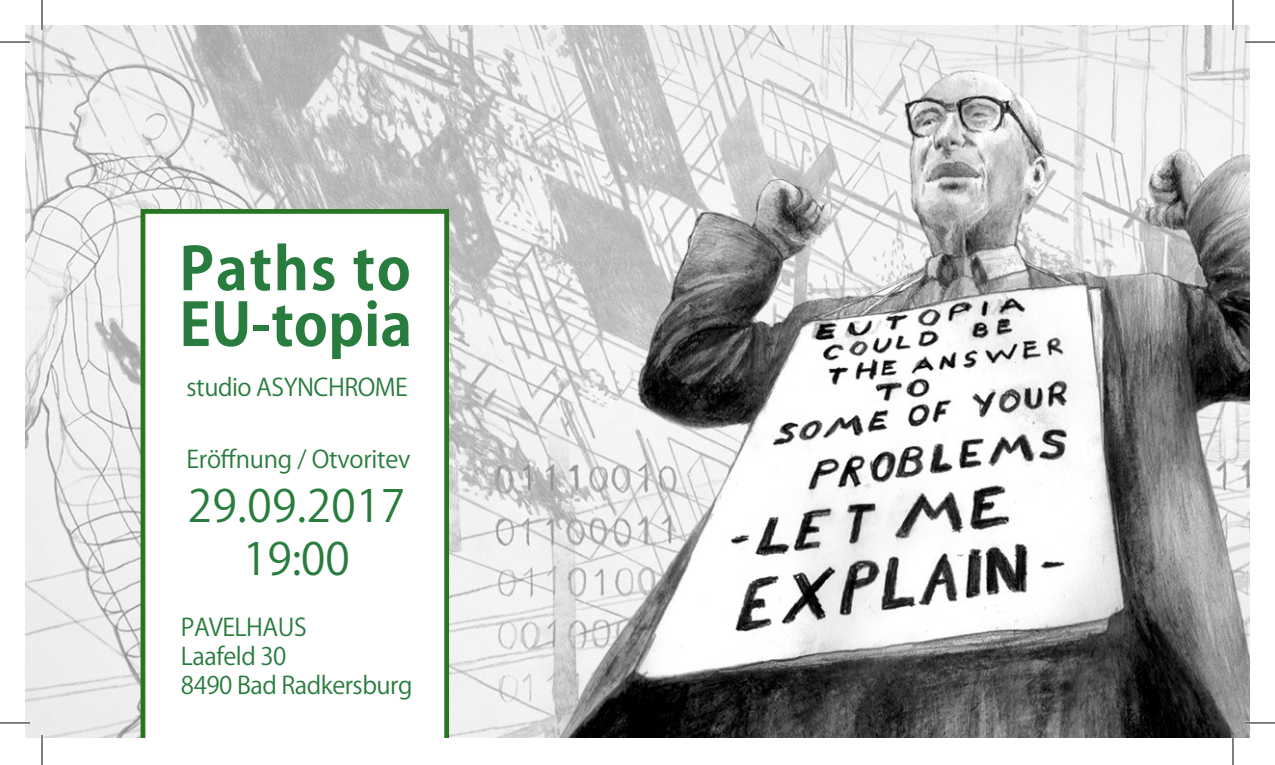
<style>
.page{position:relative;width:1275px;height:765px;background:#fff}
.page>*{position:absolute;margin:0;border:0;box-sizing:border-box;transform-origin:0 0}
.t1{font:700 58.2px/55.8px "Koz Go Pr 6 N";letter-spacing:.015em;color:#287c3d}
.t2{font:44px/52.8px "Koz Go Pr 6 N";letter-spacing:.01em;color:#287c3d;text-align:center}
.t3{font:24px/28.8px "Koz Go Pr 6 N";letter-spacing:-.02em;color:#287c3d}
</style>
<div class="page">
<img style="left:25px;top:25px;width:1225px;height:712px">
<div style="left:159px;top:226px;width:278px;height:506px;background:#fff"></div>
<hr style="left:0;top:41px;width:30px;height:2px;background:#fff">
<hr style="left:1245px;top:41px;width:30px;height:2px;background:#fff">
<hr style="left:0;top:721px;width:30px;height:3px;background:#fff">
<hr style="left:1245px;top:721px;width:30px;height:3px;background:#fff">
<hr style="left:41px;top:0;width:2px;height:30px;background:#fff">
<hr style="left:41px;top:734px;width:2px;height:30px;background:#fff">
<hr style="left:1231px;top:0;width:3px;height:30px;background:#fff">
<hr style="left:1231px;top:734px;width:3px;height:30px;background:#fff">
<hr style="left:0;top:42px;width:30px;height:1px;background:#000">
<hr style="left:1245px;top:42px;width:30px;height:1px;background:#000">
<hr style="left:0;top:722px;width:30px;height:1px;background:#000">
<hr style="left:1245px;top:722px;width:30px;height:1px;background:#000">
<hr style="left:42px;top:0;width:1px;height:30px;background:#000">
<hr style="left:42px;top:734px;width:1px;height:30px;background:#000">
<hr style="left:1232px;top:0;width:1px;height:30px;background:#000">
<hr style="left:1232px;top:734px;width:1px;height:30px;background:#000">
<h1 class="t1" style="left:179px;top:242px;width:234px">Paths to<br>EU-topia</h1>
<p class="t3" style="left:187px;top:373px;width:223px">studio ASYNCHROME</p>
<p class="t3" style="left:187px;top:445px;width:225px">Eröffnung / Otvoritev</p>
<h2 class="t2" style="left:188px;top:480px;width:219px">29.09.2017<br>19:00</h2>
<p class="t3" style="left:181px;top:613px;width:233px">PAVELHAUS<br>Laafeld 30<br>8490 Bad Radkersburg</p>
</div>
